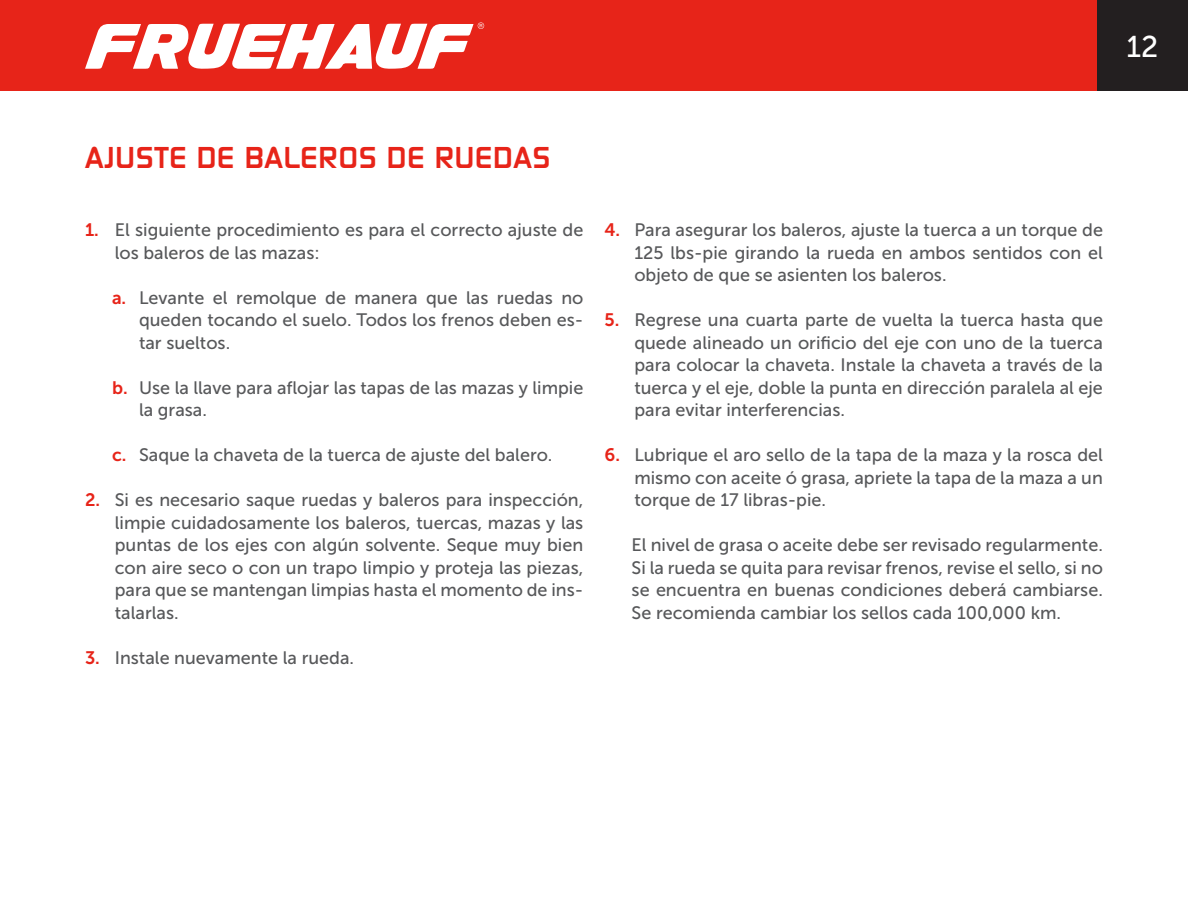
<style>
.page{position:relative;width:1188px;height:918px;background:#fff}
.page>*{position:absolute;margin:0;border:0;box-sizing:border-box;transform-origin:0 0}
.t1{font:30px "Museo Sans 500";color:#fff}
.t2{font:700 27px "Sol Pro";letter-spacing:.035em;color:#e72419}
.Numeración{font:18px/22.5px "Museo Sans 500";color:#57585a;text-align:justify}
.Texto{font:18px/22.5px "Museo Sans 500";color:#57585a;text-align:justify}
.s1{font-family:"Museo Sans 700";color:#e72419}
</style>
<div class="page">
<div style="left:0;top:0;width:1188px;height:91px;background:#e72419"></div>
<svg style="left:85px;top:22px;width:399px;height:47px"></svg>
<div style="left:1097px;top:0;width:91px;height:91px;background:#231f20"></div>
<h1 class="t1" style="left:1126px;top:30px;width:33px">12</h1>
<p class="t2" style="left:85px;top:139px;width:467px">AJUSTE DE BALEROS DE RUEDAS</p>
<p class="Numeración" style="left:115px;top:219px;width:470px;text-indent:-30px"><span class="s1">1.</span> El siguiente procedimiento es para el correcto ajuste de los baleros de las mazas:</p>
<p class="Numeración" style="left:139px;top:286px;width:446px;text-indent:-27px"><span class="s1">a.</span> Levante el remolque de manera que las ruedas no queden tocando el suelo. Todos los frenos deben es&shy;tar sueltos.</p>
<p class="Numeración" style="left:139px;top:376px;width:446px;text-indent:-27px"><span class="s1">b.</span> Use la llave para aflojar las tapas de las mazas y limpie la grasa.</p>
<p class="Numeración" style="left:112px;top:444px;width:442px"><span class="s1">c.</span> Saque la chaveta de la tuerca de ajuste del balero.</p>
<p class="Numeración" style="left:115px;top:489px;width:470px;text-indent:-30px"><span class="s1">2.</span> Si es necesario saque ruedas y baleros para inspección, limpie cuidadosamente los baleros, tuercas, mazas y las puntas de los ejes con algún solvente. Seque muy bien con aire seco o con un trapo limpio y proteja las piezas, para que se mantengan limpias hasta el momento de ins&shy;talarlas.</p>
<p class="Numeración" style="left:85px;top:646px;width:271px"><span class="s1">3.</span> Instale nuevamente la rueda.</p>
<p class="Numeración" style="left:634px;top:219px;width:470px;text-indent:-30px"><span class="s1">4.</span> Para asegurar los baleros, ajuste la tuerca a un torque de 125 lbs-pie girando la rueda en ambos sentidos con el objeto de que se asienten los baleros.</p>
<p class="Numeración" style="left:634px;top:309px;width:470px;text-indent:-30px"><span class="s1">5.</span> Regrese una cuarta parte de vuelta la tuerca hasta que quede alineado un orificio del eje con uno de la tuerca para colocar la chaveta. Instale la chaveta a través de la tuerca y el eje, doble la punta en dirección paralela al eje para evitar interferencias.</p>
<p class="Numeración" style="left:634px;top:444px;width:470px;text-indent:-30px"><span class="s1">6.</span> Lubrique el aro sello de la tapa de la maza y la rosca del mismo con aceite ó grasa, apriete la tapa de la maza a un torque de 17 libras-pie.</p>
<p class="Texto" style="left:632px;top:534px;width:473px">El nivel de grasa o aceite debe ser revisado regularmente.<br>Si la rueda se quita para revisar frenos, revise el sello, si no se encuentra en buenas condiciones deberá cambiarse.<br>Se recomienda cambiar los sellos cada 100,000 km.</p>
</div>
